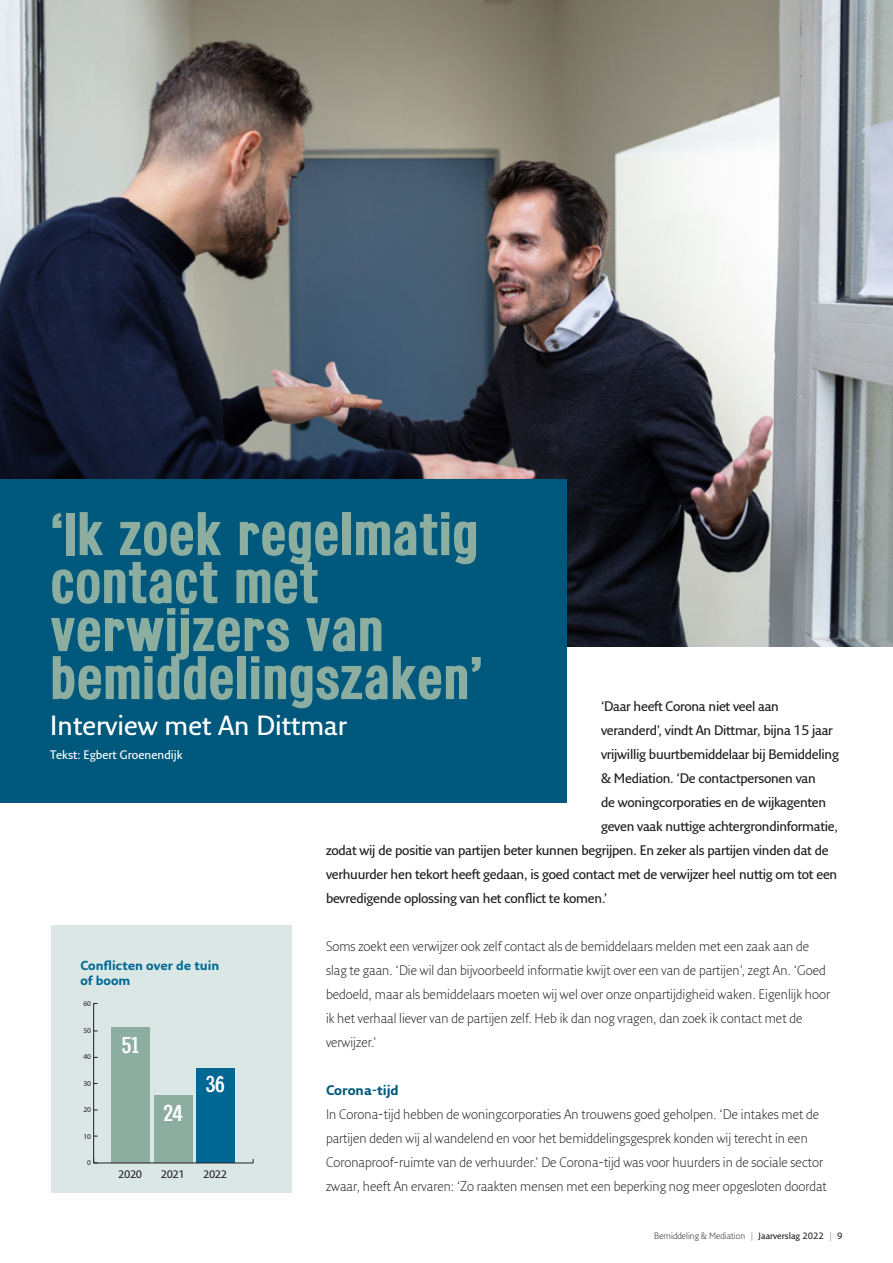
<style>
.page{position:relative;width:893px;height:1263px;background:#fff}
.page>*{position:absolute;margin:0;border:0;box-sizing:border-box;transform-origin:0 0}
.t1{font:700 60px/48px "Meriden";color:#8baea1}
.t2{font:600 27px "Fresco Sans Std";color:#fff}
.t3{font:22.65px "Meriden";color:#fff}
.t4{font:300 13.5px/24px "Fresco Sans Std";color:#231f20}
.t5{font:600 13.5px "Fresco Sans Std";letter-spacing:-.02em;color:#231f20}
.t6{font:700 13.5px "Fresco Sans Std";color:#00597c}
.t7{font:700 12.75px/15.3px "Fresco Sans Std";color:#006893}
.t8{font:600 12px "Fresco Sans Std";color:#fff}
.t9{font:600 10.65px "Fresco Sans Std";letter-spacing:-.04em;color:#231f20}
.t10{font:300 9px "Fresco Sans Std";color:#231f20}
.t11{font:7.5px "Myriad Pro";color:#231f20}
.s1{font-weight:600}
</style>
<div class="page">
<img style="left:0;top:0;width:893px;height:647px">
<div style="left:0;top:479px;width:567px;height:324px;background:#00597c"></div>
<div style="left:51px;top:925px;width:241px;height:268px;background:#dae7e4"></div>
<div style="left:197px;top:1068px;width:38px;height:95px;background:#006893"></div>
<div style="left:154px;top:1095px;width:39px;height:68px;background:#8baea1"></div>
<div style="left:112px;top:1028px;width:38px;height:135px;background:#8baea1"></div>
<hr style="left:94px;top:1162px;width:159px;height:1px;background:#231f20">
<hr style="left:93px;top:1003px;width:1px;height:160px;background:#231f20">
<p class="t1" style="left:50px;top:510px;width:434px">‘Ik zoek regelmatig contact met verwijzers van bemiddelingszaken’</p>
<p class="t2" style="left:50px;top:709px;width:298px">Interview met An Dittmar</p>
<p class="t8" style="left:50px;top:747px;width:134px">Tekst: Egbert Groenendijk</p>
<p class="t5" style="left:601px;top:698px;width:180px">‘Daar heeft Corona niet veel aan</p>
<p class="t5" style="left:601px;top:722px;width:233px">veranderd’, vindt An Dittmar, bijna 15 jaar</p>
<p class="t5" style="left:601px;top:746px;width:240px">vrijwillig buurtbemiddelaar bij Bemiddeling</p>
<p class="t5" style="left:601px;top:770px;width:216px">&amp; Mediation. ‘De contactpersonen van</p>
<p class="t5" style="left:601px;top:794px;width:227px">de woningcorporaties en de wijkagenten</p>
<p class="t5" style="left:601px;top:818px;width:238px">geven vaak nuttige achtergrondinformatie,</p>
<p class="t5" style="left:326px;top:842px;width:504px">zodat wij de positie van partijen beter kunnen begrijpen. En zeker als partijen vinden dat de</p>
<p class="t5" style="left:326px;top:866px;width:513px">verhuurder hen tekort heeft gedaan, is goed contact met de verwijzer heel nuttig om tot een</p>
<p class="t5" style="left:326px;top:890px;width:283px">bevredigende oplossing van het conflict te komen.’</p>
<p class="t4" style="left:326px;top:934px;width:506px">Soms zoekt een verwijzer ook zelf contact als de bemiddelaars melden met een zaak aan de slag te gaan. ‘Die wil dan bijvoorbeeld informatie kwijt over een van de partijen’, zegt An. ‘Goed bedoeld, maar als bemiddelaars moeten wij wel over onze onpartijdigheid waken. Eigenlijk hoor ik het verhaal liever van de partijen zelf. Heb ik dan nog vragen, dan zoek ik contact met de verwijzer.’</p>
<p class="t6" style="left:326px;top:1082px;width:74px">Corona-tijd</p>
<p class="t4" style="left:326px;top:1102px;width:502px">In Corona-tijd hebben de woningcorporaties An trouwens goed geholpen. ‘De intakes met de partijen deden wij al wandelend en voor het bemiddelingsgesprek konden wij terecht in een Coronaproof-ruimte van de verhuurder.’ De Corona-tijd was voor huurders in de sociale sector zwaar, heeft An ervaren: ‘Zo raakten mensen met een beperking nog meer opgesloten doordat</p>
<p class="t7" style="left:81px;top:957px;width:140px">Conflicten over de tuin of boom</p>
<p class="t11" style="left:83px;top:999px;width:9px">60</p>
<p class="t11" style="left:83px;top:1025px;width:9px">50</p>
<p class="t11" style="left:83px;top:1052px;width:9px">40</p>
<p class="t11" style="left:83px;top:1078px;width:9px">30</p>
<p class="t11" style="left:83px;top:1105px;width:9px">20</p>
<p class="t11" style="left:83px;top:1131px;width:9px">10</p>
<p class="t11" style="left:87px;top:1158px;width:5px">0</p>
<p class="t3" style="left:122px;top:1031px;width:19px">51</p>
<p class="t3" style="left:206px;top:1071px;width:20px">36</p>
<p class="t3" style="left:163px;top:1100px;width:21px">24</p>
<p class="t9" style="left:118px;top:1167px;width:25px">2020</p>
<p class="t9" style="left:161px;top:1167px;width:25px">2021</p>
<p class="t9" style="left:203px;top:1167px;width:25px">2022</p>
<p class="t10" style="left:654px;top:1230px;width:190px">Bemiddeling &amp; Mediation | <span class="s1">Jaarverslag 2022</span> | <span class="s1">9</span></p>
</div>
